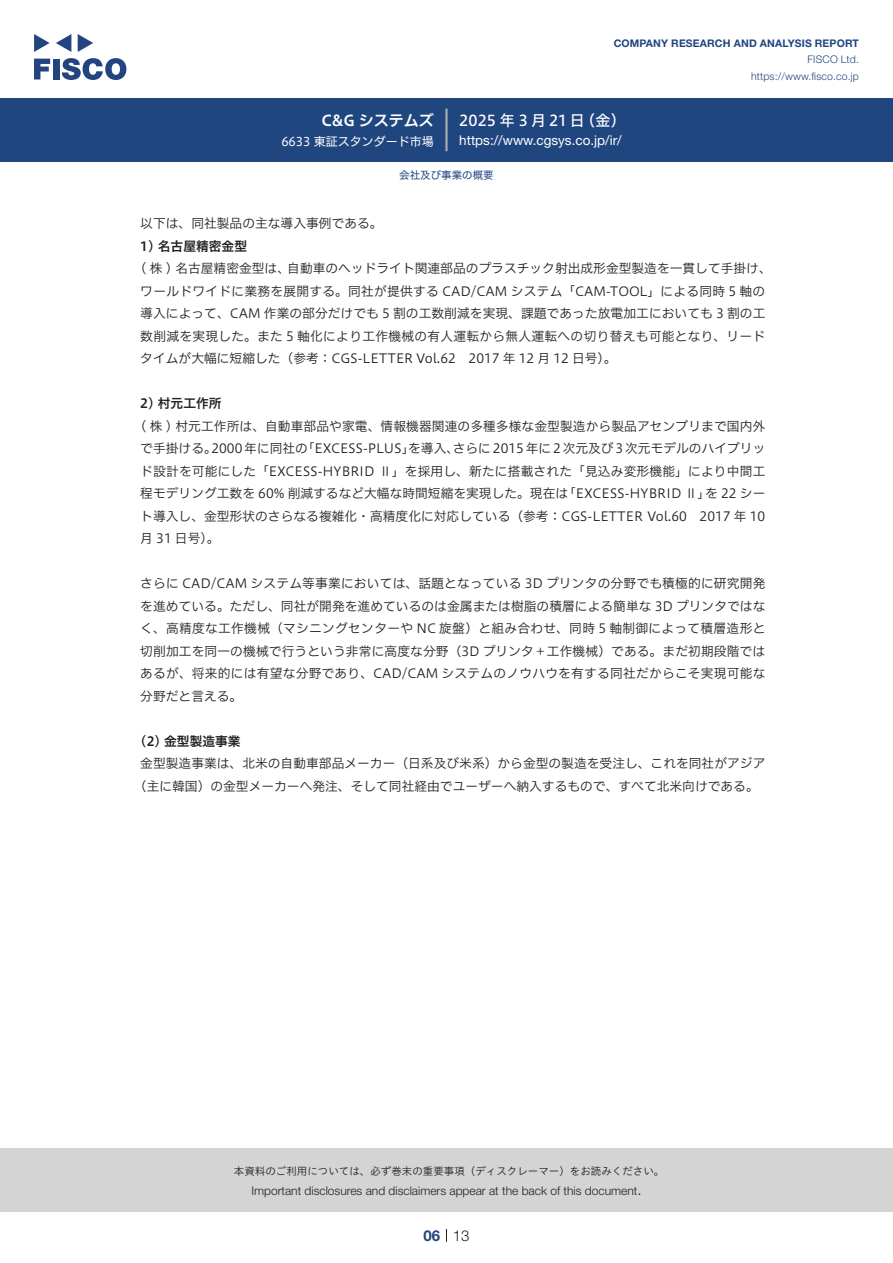
<style>
.page{position:relative;width:893px;height:1263px;background:#fff}
.page>*{position:absolute;margin:0;border:0;box-sizing:border-box;transform-origin:0 0}
.t1{font:15px "Hiragino UD Sans F Std N W5";letter-spacing:.175em;color:#fff}
.t2{font:15px "Hiragino UD Sans F Std N W6";color:#fff}
.t3{font:300 15px "Helvetica Neue LT Std";color:#231f20}
.t4{font:700 15px "Helvetica Neue LT Std";color:#204680}
.t5{font:13.5px "Helvetica Neue LT Std";color:#fff}
.t6{font:12.75px/22.5px "Hiragino UD Sans F Std N W3";color:#231f20}
.t7{font:12.75px "Hiragino UD Sans F Std N W6";color:#231f20}
.t8{font:300 12px "Helvetica Neue LT Std";color:#231f20}
.t9{font:12px "Hiragino UD Sans F Std N W4";color:#fff}
.t10{font:10.5px "Hiragino UD Sans Std W3";color:#231f20}
.t11{font:700 10.5px "Helvetica Neue LT Std";letter-spacing:.015em;color:#204680}
.t12{font:300 10.5px/16.5px "Helvetica Neue LT Std";letter-spacing:.015em;color:#204680;text-align:right}
.t13{font:10.5px "Hiragino UD Sans F Std N W4";color:#204680}
</style>
<div class="page">
<div style="left:0;top:1148px;width:893px;height:64px;background:#d4d4d5"></div>
<svg style="left:34px;top:59px;width:16px;height:20px"></svg>
<div style="left:53px;top:59px;width:6px;height:20px;background:#224580"></div>
<svg style="left:62px;top:58px;width:64px;height:22px"></svg>
<svg style="left:34px;top:34px;width:16px;height:18px"></svg>
<svg style="left:78px;top:34px;width:15px;height:18px"></svg>
<svg style="left:56px;top:34px;width:15px;height:18px"></svg>
<div style="left:0;top:98px;width:893px;height:64px;background:#204680"></div>
<hr style="left:445px;top:109px;width:3px;height:42px;background:#acaeb1">
<svg style="left:446px;top:1229px;width:1px;height:13px"></svg>
<p class="t2" style="left:322px;top:109px;width:114px">C&amp;G システムズ</p>
<p class="t9" style="left:281px;top:132px;width:154px">6633 東証スタンダード市場</p>
<p class="t11" style="left:614px;top:37px;width:247px">COMPANY RESEARCH AND ANALYSIS REPORT</p>
<p class="t12" style="left:751px;top:51px;width:109px">FISCO Ltd. https://www.fisco.co j p.</p>
<p class="t1" style="left:580px;top:109px;width:47px">（金(</p>
<p class="t1" style="left:459px;top:109px;width:127px">2025年3月21日</p>
<p class="t5" style="left:459px;top:132px;width:164px">https://www.cgsys. c o j p. /i r/</p>
<p class="t13" style="left:399px;top:167px;width:96px">会社及び事業の概要</p>
<p class="t6" style="left:140px;top:211px;width:244px">以下は、同社製品の主な導入事例である。</p>
<p class="t7" style="left:140px;top:236px;width:108px">1) 名古屋精密金型</p>
<p class="t6" style="left:287px;top:256px;width:486px">自動車のヘッドライト関連部品のプラスチック射出成形金型製造を一貫して手掛け、</p>
<p class="t6" style="left:140px;top:256px;width:627px">( 株 ) 名古屋精密金型は、<br>ワールドワイドに業務を展開する。同社が提供する CAD/CAM システム「CAM-TOOL」による同時 5 軸の導入によって、CAM 作業の部分だけでも 5 割の工数削減を実現、課題であった放電加工においても 3 割の工数削減を実現した。また 5 軸化により工作機械の有人運転から無人運転への切り替えも可能となり、リードタイムが大幅に短縮した（参考：CGS-LETTER Vol.62　2017 年 12 月 12 日号。(</p>
<p class="t7" style="left:140px;top:394px;width:83px">2) 村元工作所</p>
<p class="t6" style="left:140px;top:414px;width:627px;text-align:right">( 株 ) 村元工作所は、自動車部品や家電、情報機器関連の多種多様な金型製造から製品アセンブリまで国内外さらに2015 年に 2 次元及び 3 次元モデルのハイブリッ</p>
<p class="t6" style="left:408px;top:436px;width:52px">を導入、</p>
<p class="t6" style="left:211px;top:436px;width:98px">2000年に同社の</p>
<p class="t6" style="left:302px;top:436px;width:114px">「EXCESS-PLUS」</p>
<p class="t6" style="left:140px;top:436px;width:78px">で手掛ける。</p>
<p class="t6" style="left:140px;top:459px;width:627px">ド設計を可能にした「EXCESS-HYBRID Ⅱ」を採用し、新たに搭載された「見込み変形機能」により中間工</p>
<p class="t6" style="left:705px;top:481px;width:62px">を 22 シー</p>
<p class="t6" style="left:140px;top:481px;width:626px">程モデリング工数を 60% 削減するなど大幅な時間短縮を実現した。現在は<br>ト導入し、金型形状のさらなる複雑化・高精度化に対応している（参考：CGS-LETTER Vol.60　2017 年 10月 31 日号。(</p>
<p class="t6" style="left:140px;top:571px;width:627px;text-align:justify">さらに CAD/CAM システム等事業においては、話題となっている 3D プリンタの分野でも積極的に研究開発を進めている。ただし、同社が開発を進めているのは金属または樹脂の積層による簡単な 3D プリンタではなく、高精度な工作機械（マシニングセンターや NC 旋盤）と組み合わせ、同時 5 軸制御によって積層造形と切削加工を同一の機械で行うという非常に高度な分野（3D プリンタ＋工作機械）である。まだ初期段階ではあるが、将来的には有望な分野であり、CAD/CAM システムのノウハウを有する同社だからこそ実現可能な分野だと言える。</p>
<p class="t7" style="left:140px;top:731px;width:102px">2( ) 金型製造事業</p>
<p class="t6" style="left:134px;top:751px;width:633px;text-align:center">金型製造事業は、北米の自動車部品メーカー（日系及び米系）から金型の製造を受注し、これを同社がアジア（主に韓国）の金型メーカーへ発注、そして同社経由でユーザーへ納入するもので、すべて北米向けである。</p>
<p class="t6" style="left:563px;top:481px;width:149px">「EXCESS-HYBRID Ⅱ」</p>
<p class="t10" style="left:234px;top:1163px;width:432px">本資料のご利用については、必ず巻末の重要事項（ディスクレーマー）をお読みください。</p>
<p class="t3" style="left:637px;top:1180px;width:6px">.</p>
<p class="t8" style="left:251px;top:1183px;width:387px">Important disclosures and disclaimers appear at the back of this document</p>
<p class="t4" style="left:423px;top:1226px;width:18px">06</p>
<p class="t3" style="left:453px;top:1226px;width:18px">13</p>
</div>
